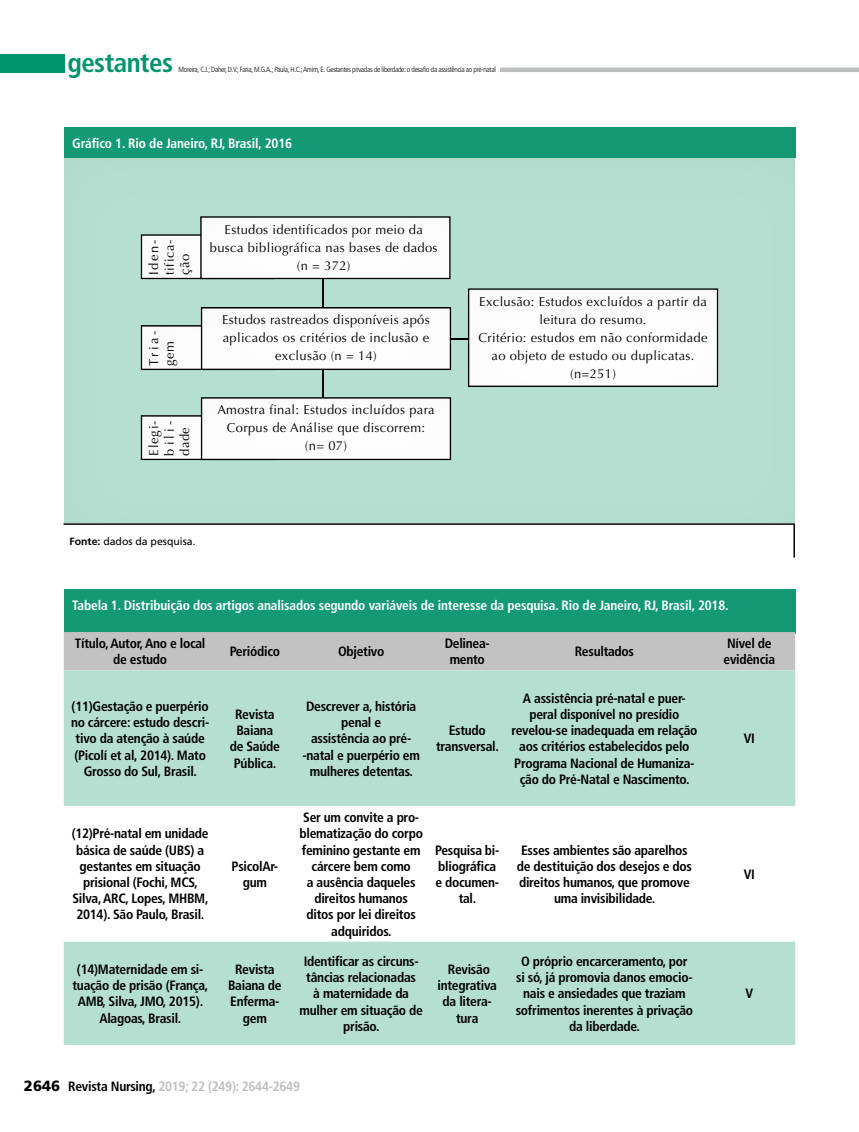
<style>
.page{position:relative;width:859px;height:1132px;background:#fff}
.page>*{position:absolute;margin:0;border:0;box-sizing:border-box;transform-origin:0 0}
.t1{font:700 condensed 27px "Frutiger LT Std";letter-spacing:-.02em;color:#00946c}
.t2{font:700 condensed 13.5px/16.2px "Frutiger LT Std";letter-spacing:-.02em;color:#000;text-align:center}
.t3{font:700 condensed 13.5px "Frutiger LT Std";letter-spacing:-.01em;color:#fff}
.t4{font:700 condensed 13.5px "Frutiger LT Std";letter-spacing:-.02em;color:#bcbec0}
.t5{font:12.9px/18px "Optima LT Std";letter-spacing:.025em;color:#000;text-align:center}
.t6{font:10.5px "Frutiger LT Std";color:#000}
.t7{font:300 condensed 7.5px "Frutiger LT Std";letter-spacing:-.04em;color:#000}
.s1{font-weight:700}
.s2{font-weight:900;font-stretch:normal;font-size:14.85px;color:#000}
.s3{color:#000}
</style>
<div class="page">
<div style="left:0;top:54px;width:65px;height:18px;background:#00946c"></div>
<hr style="left:500px;top:68px;width:359px;height:4px;background:#bcbec0">
<div style="left:62px;top:155px;width:735px;height:368px;background:#b4dfd1"></div>
<div style="left:64px;top:128px;width:731px;height:30px;background:#139a74"></div>
<hr style="left:322px;top:260px;width:4px;height:155px;background:#000;opacity:.03">
<div style="left:140px;top:232px;width:137px;height:48px;background:#000;opacity:.03"></div>
<div style="left:140px;top:323px;width:137px;height:48px;background:#000;opacity:.03"></div>
<hr style="left:373px;top:335px;width:154px;height:4px;background:#000;opacity:.03">
<hr style="left:793px;top:524px;width:2px;height:33px;background:#000">
<hr style="left:64px;top:523px;width:731px;height:1px;background:#000">
<div style="left:199px;top:214px;width:254px;height:66px;background:#000;opacity:.03"></div>
<div style="left:200px;top:305px;width:254px;height:66px;background:#000;opacity:.03"></div>
<div style="left:140px;top:413px;width:137px;height:48px;background:#000;opacity:.03"></div>
<div style="left:200px;top:395px;width:254px;height:66px;background:#000;opacity:.03"></div>
<div style="left:467px;top:286px;width:254px;height:101px;background:#000;opacity:.03"></div>
<div style="left:64px;top:589px;width:731px;height:44px;background:#139a74"></div>
<div style="left:64px;top:632px;width:731px;height:38px;background:#c2c2c2"></div>
<svg style="left:64px;top:670px;width:731px;height:374px;fill:#b4dfd1"></svg>
<h1 class="t1" style="left:67px;top:47px;width:107px">gestantes</h1>
<p class="t7" style="left:179px;top:65px;width:319px">Moreira, C.J.; Daher, D.V.; Faria, M.G.A.; Paula, H.C.; Amim, E. Gestantes privadas de liberdade: o desafio da assistência ao pré-natal</p>
<p class="t3" style="left:72px;top:136px;width:221px">Gráfico 1. Rio de Janeiro, RJ, Brasil, 2016</p>
<p class="t5" style="left:146px;top:275px;width:36px;line-height:15.6px;text-align:justify;rotate:-90deg">Iden&shy;tifica&shy;ção</p>
<p class="t5" style="left:146px;top:365px;width:36px;line-height:15.6px;text-align:left;rotate:-90deg">Tria&shy;gem</p>
<p class="t5" style="left:146px;top:455px;width:36px;line-height:15.6px;text-align:justify;rotate:-90deg">Elegi&shy;bili&shy;dade</p>
<p class="t5" style="left:210px;top:221px;width:229px">Estudos identificados por meio da busca bibliográfica nas bases de dados (n = 372)</p>
<p class="t5" style="left:222px;top:311px;width:209px">Estudos rastreados disponíveis após aplicados os critérios de inclusão e exclusão (n = 14)</p>
<p class="t5" style="left:217px;top:401px;width:219px">Amostra final: Estudos incluídos para<br>Corpus de Análise que discorrem: (n= 07)</p>
<p class="t6" style="left:70px;top:534px;width:128px"><span class="s1">Fonte:</span> dados da pesquisa.</p>
<p class="t5" style="left:478px;top:293px;width:231px">Exclusão: Estudos excluídos a partir da leitura do resumo.<br>Critério: estudos em não conformidade ao objeto de estudo ou duplicatas. (n=251)</p>
<p class="t3" style="left:72px;top:597px;width:658px">Tabela 1. Distribuição dos artigos analisados segundo variáveis de interesse da pesquisa. Rio de Janeiro, RJ, Brasil, 2018.</p>
<p class="t2" style="left:75px;top:635px;width:132px">Título, Autor, Ano e local de estudo</p>
<p class="t2" style="left:230px;top:643px;width:52px">Periódico</p>
<p class="t2" style="left:338px;top:643px;width:48px">Objetivo</p>
<p class="t2" style="left:445px;top:635px;width:47px">Delinea&shy;mento</p>
<p class="t2" style="left:575px;top:643px;width:61px">Resultados</p>
<p class="t2" style="left:723px;top:635px;width:53px;text-align:left">Nível de evidência</p>
<p class="t2" style="left:71px;top:697px;width:140px">(11)Gestação e puerpério no cárcere: estudo descri&shy;tivo da atenção à saúde (Picolí et al, 2014). Mato<br>Grosso do Sul, Brasil.</p>
<p class="t2" style="left:230px;top:706px;width:52px">Revista<br>Baiana de Saúde<br>Pública.</p>
<p class="t2" style="left:302px;top:697px;width:119px">Descrever a, história penal e<br>assistência ao pré--natal e puerpério em mulheres detentas.</p>
<p class="t2" style="left:511px;top:689px;width:187px">A assistência pré-natal e puer&shy;peral disponível no presídio revelou-se inadequada em relação aos critérios estabelecidos pelo<br>Programa Nacional de Humaniza&shy;ção do Pré-Natal e Nascimento.</p>
<p class="t2" style="left:436px;top:722px;width:64px">Estudo transversal.</p>
<p class="t2" style="left:744px;top:730px;width:13px">VI</p>
<p class="t2" style="left:72px;top:825px;width:139px">(12)Pré-natal em unidade básica de saúde (UBS) a gestantes em situação prisional (Fochi, MCS,<br>Silva, ARC, Lopes, MHBM,<br>2014). São Paulo, Brasil.</p>
<p class="t2" style="left:232px;top:857px;width:48px">PsicolAr&shy;gum</p>
<p class="t2" style="left:299px;top:809px;width:125px">Ser um convite a pro&shy;blematização do corpo feminino gestante em cárcere bem como<br>a ausência daqueles direitos humanos ditos por lei direitos adquiridos.</p>
<p class="t2" style="left:435px;top:841px;width:66px">Pesquisa bi&shy;bliográfica e documen&shy;tal.</p>
<p class="t2" style="left:517px;top:841px;width:177px">Esses ambientes são aparelhos de destituição dos desejos e dos direitos humanos, que promove uma invisibilidade.</p>
<p class="t2" style="left:72px;top:960px;width:137px">(14)Maternidade em si&shy;tuação de prisão (França,<br>AMB, Silva, JMO, 2015).<br>Alagoas, Brasil.</p>
<p class="t2" style="left:228px;top:960px;width:55px">Revista<br>Baiana de<br>Enferma&shy;gem</p>
<p class="t2" style="left:300px;top:952px;width:125px">Identificar as circuns&shy;tâncias relacionadas<br>à maternidade da mulher em situação de prisão.</p>
<p class="t2" style="left:437px;top:960px;width:61px">Revisão integrativa da litera&shy;tura</p>
<p class="t2" style="left:516px;top:952px;width:179px">O próprio encarceramento, por si só, já promovia danos emocio&shy;nais e ansiedades que traziam sofrimentos inerentes à privação da liberdade.</p>
<p class="t4" style="left:24px;top:1077px;width:277px"><span class="s2">2646</span> <span class="s3">Revista Nursing,</span> 2019; 22 (249): 2644-2649</p>
<p class="t2" style="left:744px;top:865px;width:13px">VI</p>
<p class="t2" style="left:745px;top:985px;width:9px">V</p>
</div>
